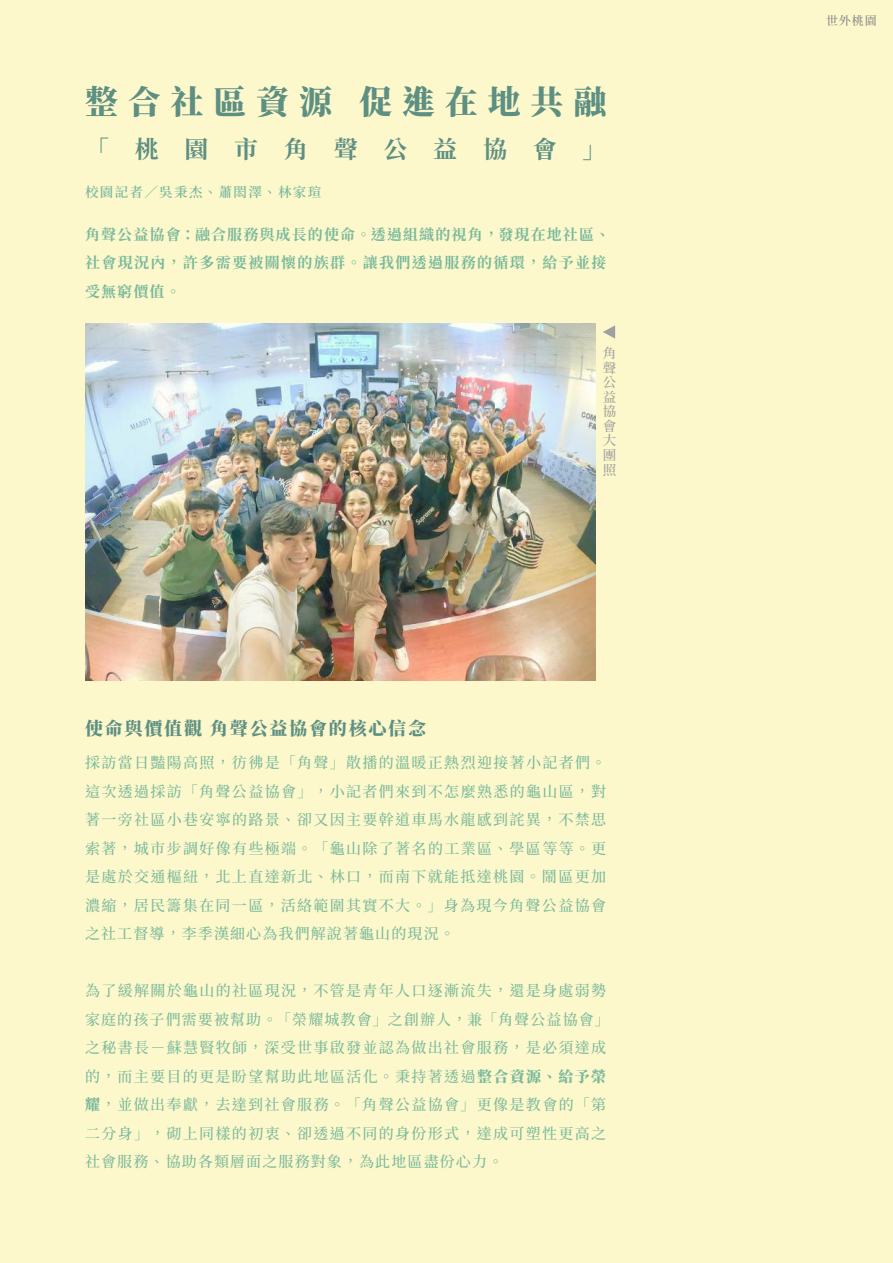
<style>
.page{position:relative;width:893px;height:1263px;background:#fdf8cb}
.page>*{position:absolute;margin:0;border:0;box-sizing:border-box;transform-origin:0 0}
.t1{font:900 33px "Noto Serif CJ Ktc";letter-spacing:.295em;color:#5d8f83}
.t2{font:700 24px "Noto Serif CJ Ktc";letter-spacing:1.075em;color:#5d8f83}
.t3{font:900 18px "Noto Serif CJ Ktc";letter-spacing:.1em;color:#5d8f83}
.t4{font:500 15px/28.5px "Noto Serif CJ Ktc";letter-spacing:.09em;color:#79b99c;text-align:justify}
.t5{font:700 15px/28.5px "Noto Serif CJ Ktc";letter-spacing:.075em;color:#79b99c}
.t6{font:600 13.5px "Noto Serif CJ Ktc";letter-spacing:.1em;color:#79b99c}
.t7{font:500 13.5px/14.5px "Noto Serif CJ Ktc";color:#9fa0a0}
.t8{font:500 12px "Noto Serif CJ Ktc";color:#898989}
.s1{font-weight:900}
</style>
<div class="page">
<svg style="left:603px;top:325px;width:12px;height:14px"></svg>
<img style="left:85px;top:323px;width:510px;height:357px">
<h1 class="t1" style="left:85px;top:83px;width:523px">整合社區資源 促進在地共融</h1>
<h2 class="t2" style="left:85px;top:136px;width:523px">「桃園市角聲公益協會」</h2>
<p class="t6" style="left:85px;top:184px;width:238px">校園記者／吳秉杰、蕭閎澤、林家瑄</p>
<p class="t5" style="left:85px;top:221px;width:527px">角聲公益協會：融合服務與成長的使命。透過組織的視角，發現在地社區、社會現況內，許多需要被關懷的族群。讓我們透過服務的循環，給予並接受無窮價值。</p>
<p class="t7" style="left:603px;top:346px;width:15px">角聲公益協會大團照</p>
<p class="t3" style="left:85px;top:718px;width:343px">使命與價值觀 角聲公益協會的核心信念</p>
<p class="t4" style="left:85px;top:749px;width:523px">採訪當日豔陽高照，彷彿是「角聲」散播的溫暖正熱烈迎接著小記者們。這次透過採訪「角聲公益協會」，小記者們來到不怎麼熟悉的龜山區，對著一旁社區小巷安寧的路景、卻又因主要幹道車馬水龍感到詫異，不禁思索著，城市步調好像有些極端。「龜山除了著名的工業區、學區等等。更是處於交通樞紐，北上直達新北、林口，而南下就能抵達桃園。鬧區更加濃縮，居民籌集在同一區，活絡範圍其實不大。」身為現今角聲公益協會之社工督導，李季漢細心為我們解說著龜山的現況。</p>
<p class="t4" style="left:85px;top:977px;width:526px;text-align:left">為了緩解關於龜山的社區現況，不管是青年人口逐漸流失，還是身處弱勢家庭的孩子們需要被幫助。「榮耀城教會」之創辦人，兼「角聲公益協會」之秘書長－蘇慧賢牧師，深受世事啟發並認為做出社會服務，是必須達成的，而主要目的更是盼望幫助此地區活化。秉持著透過<span class="s1">整合資源、給予榮耀</span>，並做出奉獻，去達到社會服務。「角聲公益協會」更像是教會的「第二分身」，砌上同樣的初衷、卻透過不同的身份形式，達成可塑性更高之社會服務、協助各類層面之服務對象，為此地區盡份心力。</p>
<p class="t8" style="left:826px;top:14px;width:52px">世外桃園</p>
</div>
